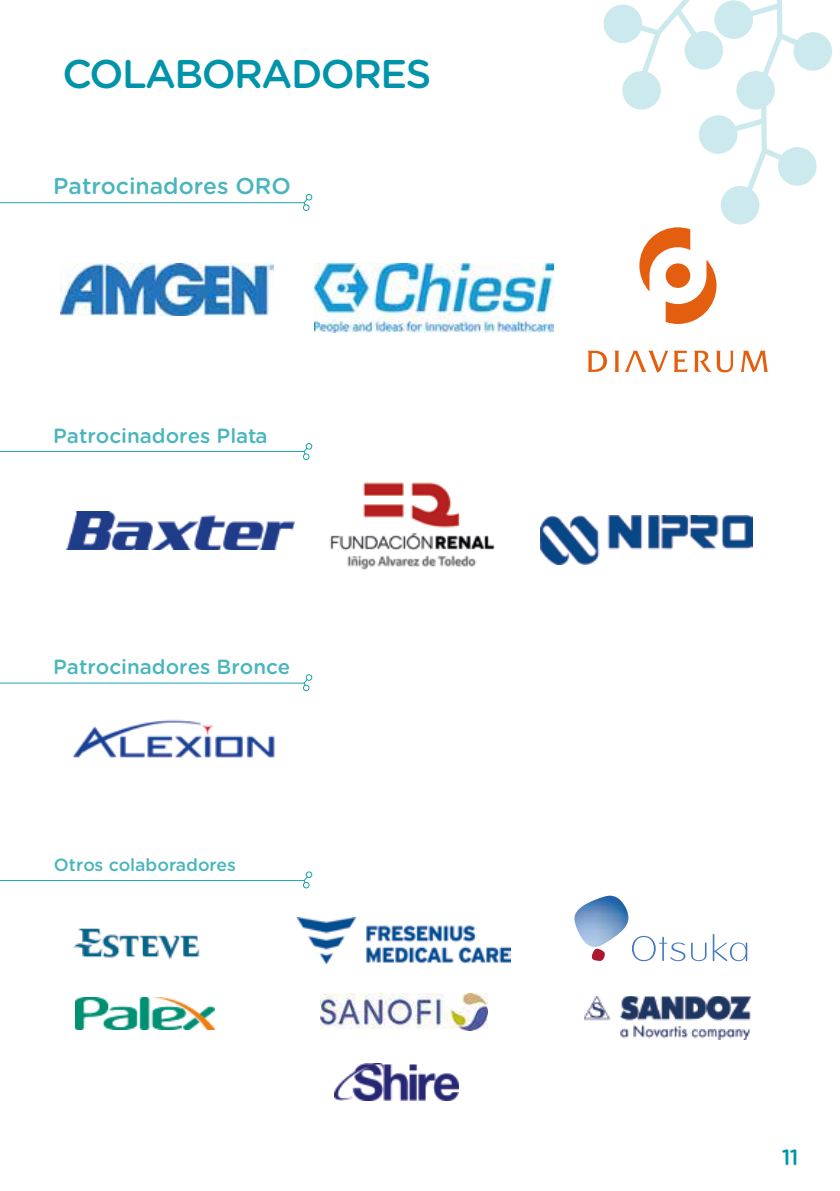
<style>
.page{position:relative;width:840px;height:1191px;background:#fff}
.page>*{position:absolute;margin:0;border:0;box-sizing:border-box;transform-origin:0 0}
.t1{font:500 40px "Gotham Rounded";letter-spacing:-.04em;color:#0094aa}
.t2{font:500 23px "Gotham Rounded";color:#49b5bd}
.t3{font:500 22px "Gotham Rounded";color:#0094aa}
.t4{font:500 20.6px "Gotham Rounded";color:#49b5bd}
.t5{font:500 17.6px "Gotham Rounded";color:#49b5bd}
</style>
<div class="page">
<img style="left:72px;top:719px;width:203px;height:39px">
<img style="left:61px;top:264px;width:212px;height:52px">
<svg style="left:588px;top:351px;width:179px;height:21px"></svg>
<img style="left:298px;top:917px;width:212px;height:46px">
<img style="left:73px;top:928px;width:127px;height:32px">
<img style="left:540px;top:516px;width:212px;height:49px">
<svg style="left:591px;top:948px;width:13px;height:13px"></svg>
<img style="left:574px;top:895px;width:54px;height:52px">
<svg style="left:631px;top:936px;width:75px;height:25px"></svg>
<svg style="left:712px;top:934px;width:34px;height:27px"></svg>
<img style="left:584px;top:996px;width:165px;height:43px">
<img style="left:321px;top:993px;width:166px;height:37px">
<img style="left:334px;top:1063px;width:124px;height:37px">
<img style="left:66px;top:512px;width:228px;height:38px">
<img style="left:314px;top:264px;width:238px;height:68px">
<img style="left:330px;top:482px;width:165px;height:88px">
<svg style="left:0;top:194px;width:312px;height:17px"></svg>
<svg style="left:0;top:443px;width:312px;height:17px"></svg>
<svg style="left:0;top:674px;width:312px;height:17px"></svg>
<svg style="left:0;top:871px;width:312px;height:17px"></svg>
<svg style="left:603px;top:0;width:228px;height:324px"></svg>
<img style="left:75px;top:997px;width:139px;height:32px">
<h1 class="t1" style="left:62px;top:46px;width:370px">COLABORADORES</h1>
<p class="t2" style="left:53px;top:169px;width:239px">Patrocinadores ORO</p>
<p class="t4" style="left:53px;top:421px;width:216px">Patrocinadores Plata</p>
<p class="t4" style="left:53px;top:652px;width:238px">Patrocinadores Bronce</p>
<p class="t5" style="left:54px;top:852px;width:184px">Otros colaboradores</p>
<p class="t3" style="left:781px;top:1141px;width:18px">11</p>
</div>
